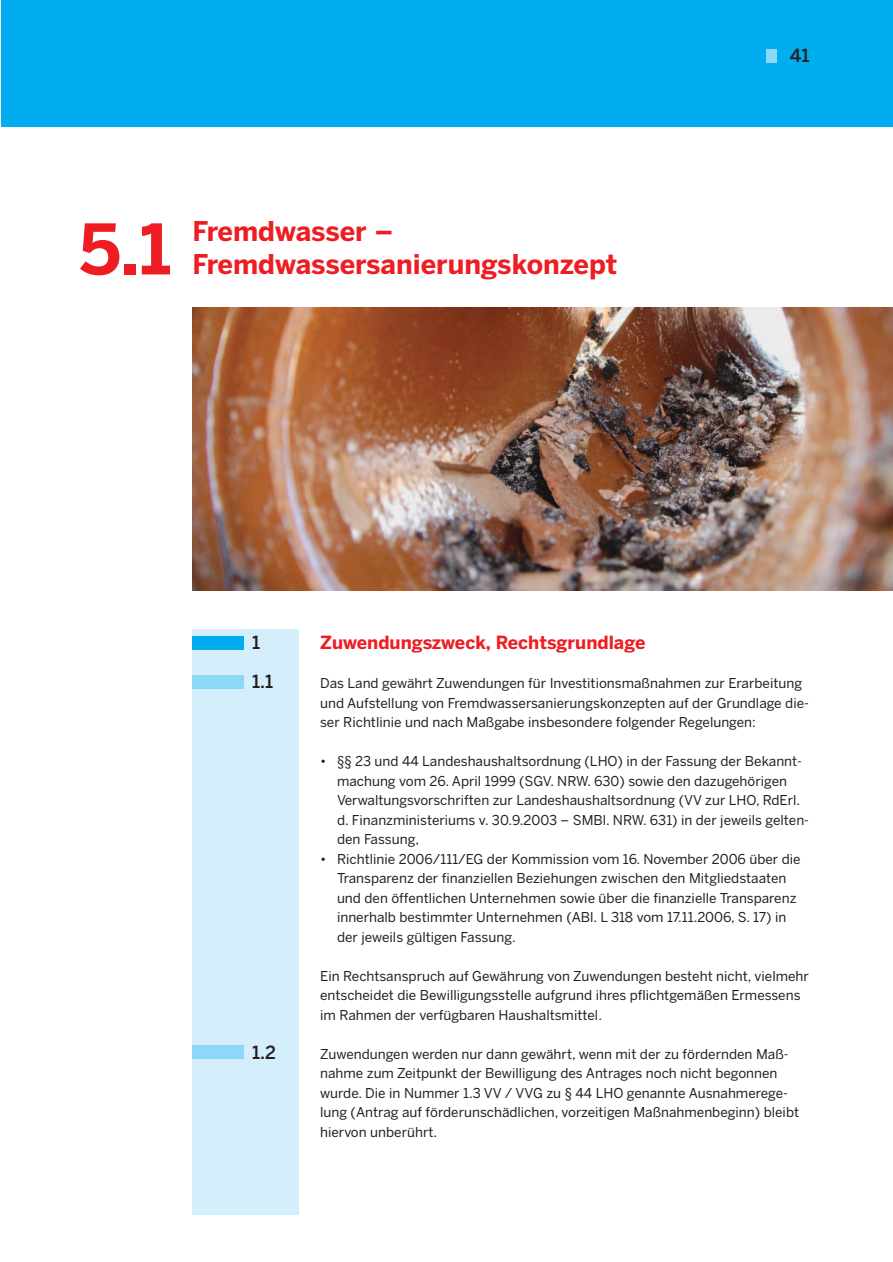
<style>
.page{position:relative;width:893px;height:1262px;background:#fff}
.page>*{position:absolute;margin:0;border:0;box-sizing:border-box;transform-origin:0 0}
.t1{font:700 69px "Benton Sans";color:#ee1d23}
.t2{font:700 27px "Benton Sans";color:#ee1d23}
.t3{font:700 18px "Benton Sans";color:#ee1d23}
.t4{font:500 18px/39px "Benton Sans";color:#231f20}
.t5{font:13.5px/19.5px "Benton Sans";color:#231f20}
</style>
<div class="page">
<div style="left:1px;top:0;width:891px;height:126px;background:#00aeef"></div>
<div style="left:766px;top:49px;width:11px;height:13px;background:#8dd7f7"></div>
<div style="left:192px;top:630px;width:107px;height:585px;background:#d4effb"></div>
<div style="left:192px;top:636px;width:51px;height:13px;background:#00aeef"></div>
<div style="left:192px;top:675px;width:51px;height:13px;background:#8dd7f7"></div>
<div style="left:192px;top:1045px;width:51px;height:14px;background:#8dd7f7"></div>
<img style="left:192px;top:307px;width:700px;height:284px">
<h1 class="t1" style="left:79px;top:223px;width:94px">5.1</h1>
<h2 class="t2" style="left:192px;top:221px;width:202px">Fremdwasser –</h2>
<h2 class="t2" style="left:192px;top:254px;width:426px">Fremdwassersanierungskonzept</h2>
<h3 class="t4" style="left:789px;top:38px;width:21px">41</h3>
<h3 class="t4" style="left:252px;top:625px;width:23px">1<br>1.1</h3>
<h3 class="t4" style="left:252px;top:1034px;width:25px">1.2</h3>
<h3 class="t3" style="left:320px;top:636px;width:327px">Zuwendungszweck, Rechtsgrundlage</h3>
<p class="t5" style="left:320px;top:675px;width:490px">Das Land gewährt Zuwendungen für Investitionsmaßnahmen zur Erarbeitung und Aufstellung von Fremdwassersanierungskonzepten auf der Grundlage die&shy;ser Richtlinie und nach Maßgabe insbesondere folgender Regelungen:</p>
<p class="t5" style="left:337px;top:753px;width:473px;text-indent:-17px">• §§ 23 und 44 Landeshaushaltsordnung (LHO) in der Fassung der Bekannt&shy;machung vom 26. April 1999 (SGV. NRW. 630) sowie den dazugehörigen Verwaltungsvorschriften zur Landeshaushaltsordnung (VV zur LHO, RdErl. d. Finanzministeriums v. 30.9.2003 – SMBl. NRW. 631) in der jeweils gelten&shy;den Fassung,</p>
<p class="t5" style="left:337px;top:850px;width:465px;text-indent:-17px">• Richtlinie 2006/111/EG der Kommission vom 16. November 2006 über die Transparenz der finanziellen Beziehungen zwischen den Mitgliedstaaten und den öffentlichen Unternehmen sowie über die finanzielle Transparenz innerhalb bestimmter Unternehmen (ABl. L 318 vom 17.11.2006, S. 17) in der jeweils gültigen Fassung.</p>
<p class="t5" style="left:320px;top:967px;width:490px">Ein Rechtsanspruch auf Gewährung von Zuwendungen besteht nicht, vielmehr entscheidet die Bewilligungsstelle aufgrund ihres pflichtgemäßen Ermessens im Rahmen der verfügbaren Haushaltsmittel.</p>
<p class="t5" style="left:320px;top:1045px;width:480px">Zuwendungen werden nur dann gewährt, wenn mit der zu fördernden Maß&shy;nahme zum Zeitpunkt der Bewilligung des Antrages noch nicht begonnen wurde. Die in Nummer 1.3 VV / VVG zu § 44 LHO genannte Ausnahmerege&shy;lung (Antrag auf förderunschädlichen, vorzeitigen Maßnahmenbeginn) bleibt hiervon unberührt.</p>
</div>
